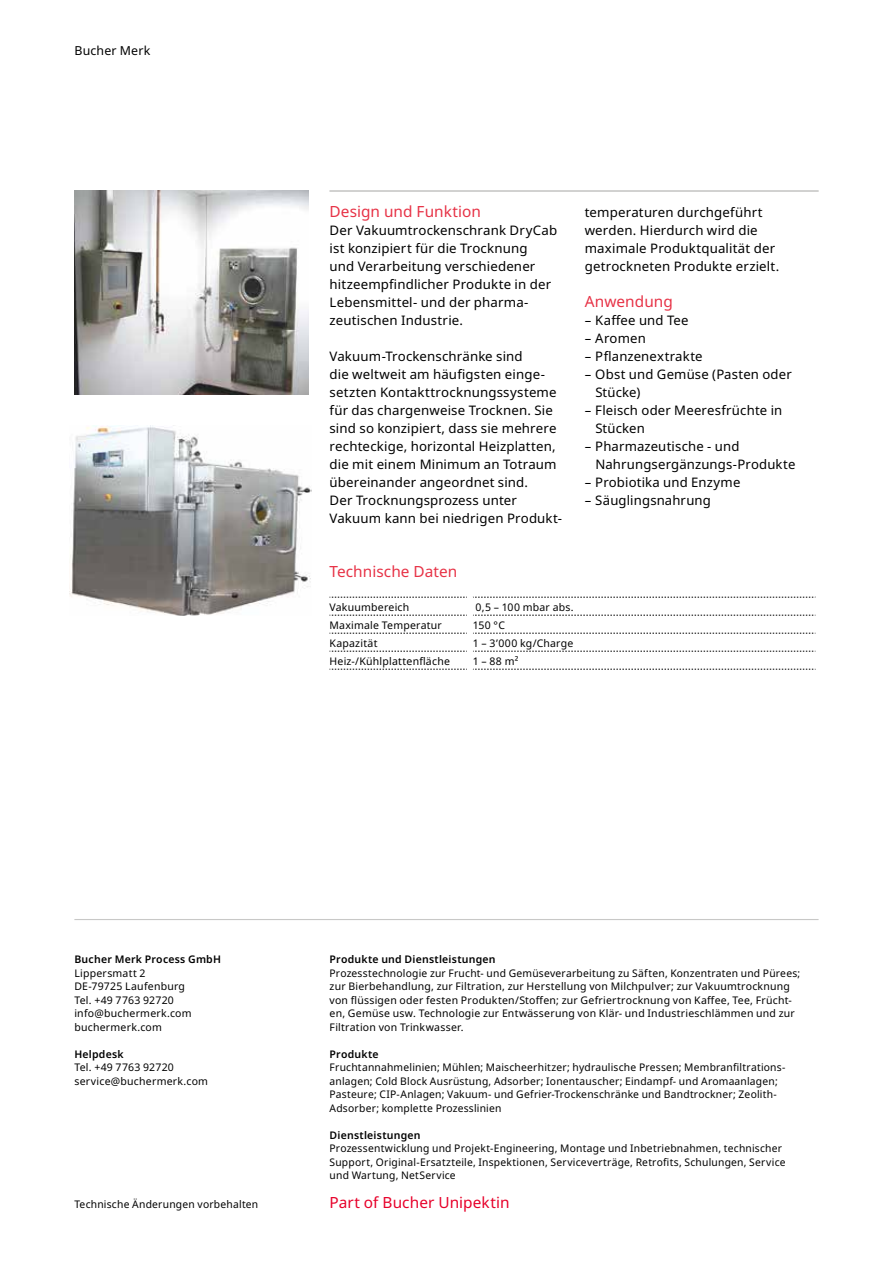
<style>
.page{position:relative;width:893px;height:1263px;background:#fff}
.page>*{position:absolute;margin:0;border:0;box-sizing:border-box;transform-origin:0 0}
.t1{font:15.3px "Noto Sans";letter-spacing:.005em;color:#e73246}
.t2{font:15.3px "Noto Sans";letter-spacing:.005em;color:#e7002a}
.t3{font:13.2px/18px "Noto Sans";letter-spacing:.01em;color:#000}
.t4{font:12.3px "Noto Sans";letter-spacing:.015em;color:#000}
.t5{font:10.5px/13.5px "Noto Sans";letter-spacing:.02em;color:#000}
.t6{font:600 10.5px "Noto Sans";letter-spacing:.02em;color:#000}
</style>
<div class="page">
<img style="left:70px;top:425px;width:242px;height:190px">
<img style="left:74px;top:190px;width:234px;height:205px">
<hr style="left:74px;top:919px;width:745px;height:1px;background:#c8c8c7">
<svg style="left:330px;top:597px;width:137px;height:1px"></svg>
<svg style="left:330px;top:615px;width:137px;height:1px"></svg>
<svg style="left:330px;top:633px;width:137px;height:1px"></svg>
<svg style="left:330px;top:651px;width:137px;height:1px"></svg>
<svg style="left:330px;top:669px;width:137px;height:1px"></svg>
<svg style="left:473px;top:597px;width:343px;height:1px"></svg>
<svg style="left:473px;top:615px;width:343px;height:1px"></svg>
<svg style="left:473px;top:633px;width:343px;height:1px"></svg>
<svg style="left:473px;top:651px;width:343px;height:1px"></svg>
<svg style="left:473px;top:669px;width:343px;height:1px"></svg>
<hr style="left:330px;top:190px;width:489px;height:2px;background:#c8c8c7">
<p class="t4" style="left:74px;top:42px;width:77px">Bucher Merk</p>
<h1 class="t1" style="left:330px;top:201px;width:153px">Design und Funktion</h1>
<p class="t3" style="left:330px;top:222px;width:229px">Der Vakuumtrockenschrank DryCab ist konzipiert für die Trocknung<br>und Verarbeitung verschiedener hitzeempfindlicher Produkte in der<br>Lebensmittel- und der pharma&shy;zeutischen Industrie.</p>
<p class="t3" style="left:330px;top:348px;width:234px">Vakuum-Trockenschränke sind<br>die weltweit am häufigsten einge&shy;setzten Kontakttrocknungssysteme für das chargenweise Trocknen. Sie sind so konzipiert, dass sie mehrere rechteckige, horizontal Heizplatten, die mit einem Minimum an Totraum übereinander angeordnet sind.<br>Der Trocknungsprozess unter Vakuum kann bei niedrigen Produkt-</p>
<p class="t3" style="left:585px;top:204px;width:196px">temperaturen durchgeführt werden. Hierdurch wird die maximale Produktqualität der getrockneten Produkte erzielt.</p>
<h1 class="t1" style="left:585px;top:291px;width:90px">Anwendung</h1>
<p class="t3" style="left:585px;top:312px;width:105px">– Kaffee und Tee</p>
<p class="t3" style="left:585px;top:330px;width:63px">– Aromen</p>
<p class="t3" style="left:585px;top:348px;width:119px">– Pflanzenextrakte</p>
<p class="t3" style="left:595px;top:366px;width:198px;text-indent:-11px">– Obst und Gemüse (Pasten oder<br>Stücke)</p>
<p class="t3" style="left:595px;top:402px;width:188px;text-indent:-11px">– Fleisch oder Meeresfrüchte in<br>Stücken</p>
<p class="t3" style="left:595px;top:438px;width:202px;text-indent:-11px">– Pharmazeutische - und<br>Nahrungsergänzungs-Produkte</p>
<p class="t3" style="left:585px;top:474px;width:157px">– Probiotika und Enzyme</p>
<p class="t3" style="left:585px;top:492px;width:128px">– Säuglingsnahrung</p>
<h1 class="t1" style="left:330px;top:561px;width:129px">Technische Daten</h1>
<p class="t5" style="left:330px;top:600px;width:81px">Vakuumbereich</p>
<p class="t5" style="left:476px;top:600px;width:99px">0,5 – 100 mbar abs.</p>
<p class="t5" style="left:330px;top:618px;width:114px">Maximale Temperatur</p>
<p class="t5" style="left:473px;top:618px;width:34px">150 °C</p>
<p class="t5" style="left:330px;top:636px;width:50px">Kapazität</p>
<p class="t5" style="left:473px;top:636px;width:102px">1 – 3’000 kg/Charge</p>
<p class="t5" style="left:330px;top:654px;width:122px">Heiz-/Kühlplattenfläche</p>
<p class="t5" style="left:473px;top:654px;width:47px">1–88m²</p>
<p class="t6" style="left:74px;top:952px;width:148px">Bucher Merk Process GmbH</p>
<p class="t5" style="left:74px;top:966px;width:119px">Lippersmatt 2<br>DE-79725 Laufenburg<br>Tel. +49 7763 92720 info@buchermerk.com buchermerk.com</p>
<p class="t6" style="left:74px;top:1046px;width:51px">Helpdesk</p>
<p class="t5" style="left:74px;top:1061px;width:135px">Tel. +49 7763 92720 service@buchermerk.com</p>
<p class="t6" style="left:330px;top:952px;width:168px">Produkte und Dienstleistungen</p>
<p class="t5" style="left:330px;top:966px;width:472px">Prozesstechnologie zur Frucht- und Gemüseverarbeitung zu Säften, Konzentraten und Pürees; zur Bierbehandlung, zur Filtration, zur Herstellung von Milchpulver; zur Vakuumtrocknung von flüssigen oder festen Produkten/Stoffen; zur Gefriertrocknung von Kaffee, Tee, Frücht&shy;en, Gemüse usw. Techno logie zur Entwässerung von Klär- und Industrieschlämmen und zur Filtration von Trinkwasser.</p>
<p class="t6" style="left:330px;top:1046px;width:51px">Produkte</p>
<p class="t5" style="left:330px;top:1061px;width:457px">Fruchtannahmelinien; Mühlen; Maischeerhitzer; hydraulische Pressen; Membranfiltrations&shy;anlagen; Cold Block Ausrüstung, Adsorber; Ionentauscher; Eindampf- und Aromaanlagen; Pasteure; CIP-Anlagen; Vakuum- und Gefrier-Trockenschränke und Bandtrockner; Zeolith-Adsorber; komplette Prozesslinien</p>
<p class="t6" style="left:330px;top:1127px;width:93px">Dienstleistungen</p>
<p class="t5" style="left:330px;top:1142px;width:457px">Prozessentwicklung und Projekt-Engineering, Montage und Inbetriebnahmen, technischer<br>Support, Original-Ersatzteile, Inspektionen, Serviceverträge, Retrofits, Schulungen, Service und Wartung, NetService</p>
<p class="t5" style="left:74px;top:1197px;width:185px">Technische Änderungen vorbehalten</p>
<h1 class="t2" style="left:330px;top:1191px;width:181px">Part of Bucher Unipektin</h1>
</div>
